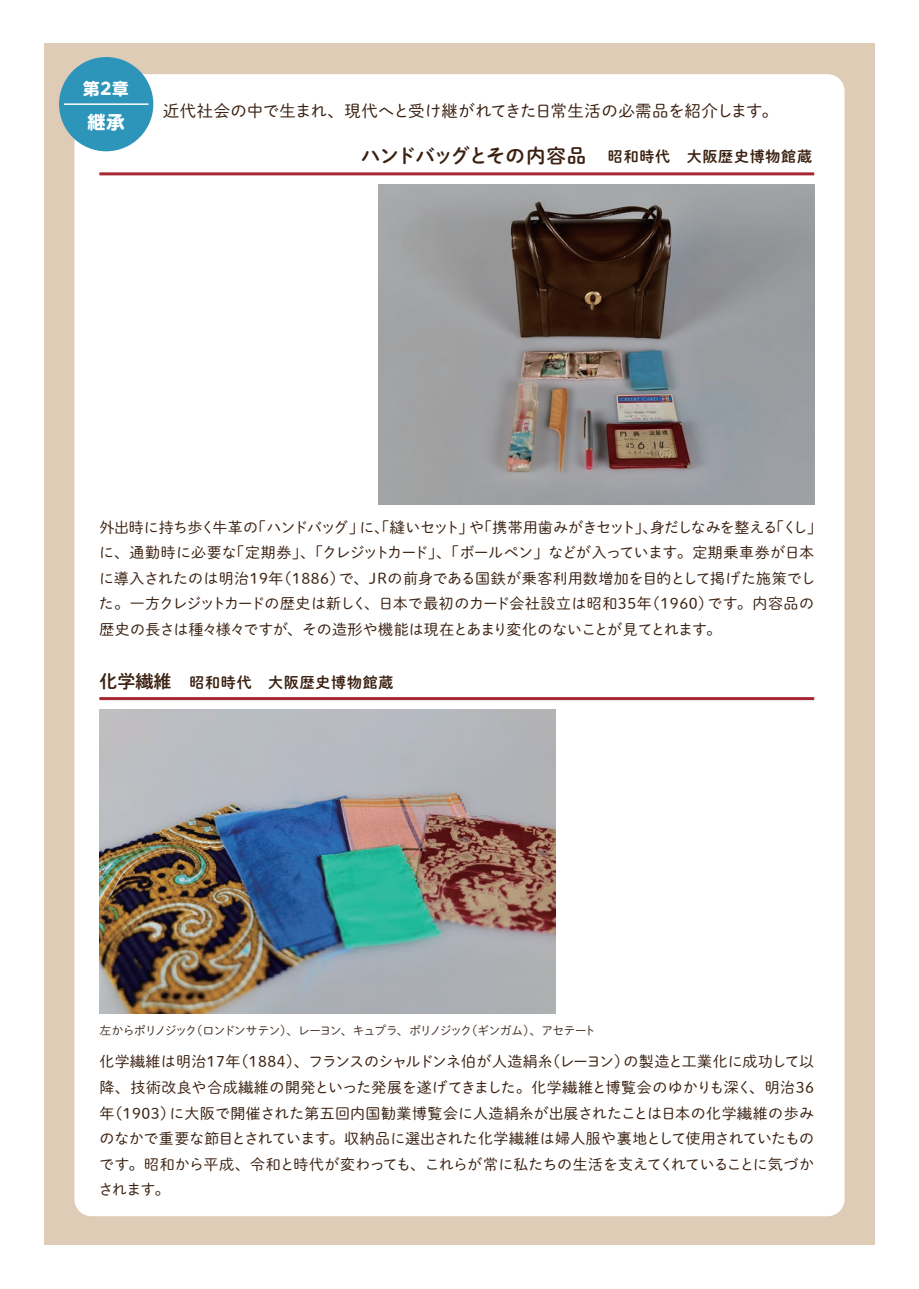
<style>
.page{position:relative;width:919px;height:1289px;background:#fff}
.page>*{position:absolute;margin:0;border:0;box-sizing:border-box;transform-origin:0 0}
.t1{font:700 18px "UD Shin M Go Pro";color:#fff}
.t2{font:16.5px "P Shuei M Go Std L";color:#3b2111}
.t3{font:700 16.5px "UD Shin M Go Pro";color:#fff}
.t4{font:15px/25.5px "P Shuei M Go Std L";letter-spacing:-.015em;color:#3b2111}
.t5{font:15px "P Shuei M Go Std B";letter-spacing:.05em;color:#3b2111}
.t6{font:12px "P Shuei M Go Std L";letter-spacing:-.105em;color:#46352a}
.s1{font-size:19.5px}
.s2{font-size:18px}
</style>
<div class="page">
<div style="left:44px;top:44px;width:830px;height:1201px;background:#deccb7"></div>
<div style="left:74px;top:74px;width:770px;height:1142px;background:#fff;border-radius:17px"></div>
<div style="left:59px;top:57px;width:94px;height:94px;background:#2d95ba;border-radius:50%"></div>
<hr style="left:64px;top:103px;width:84px;height:2px;background:#fff">
<hr style="left:99px;top:697px;width:715px;height:3px;background:#a72834">
<img style="left:99px;top:709px;width:456px;height:304px">
<hr style="left:99px;top:172px;width:715px;height:3px;background:#a72834">
<img style="left:378px;top:185px;width:436px;height:319px">
<p class="t3" style="left:83px;top:75px;width:47px">第2章</p>
<p class="t1" style="left:87px;top:107px;width:38px">継承</p>
<p class="t2" style="left:163px;top:99px;width:616px">近代社会の中で生まれ、現代へと受け継がれてきた日常生活の必需品を紹介します。</p>
<p class="t5" style="left:361px;top:146px;width:453px"><span class="s1">ハンドバッグとその内容品</span> 昭和時代　大阪歴史博物館蔵</p>
<p class="t4" style="left:99px;top:514px;width:724px">外出時に持ち歩く牛革の「ハンドバッグ」に、「縫いセット」や「携帯用歯みがきセット」、身だしなみを整える「くし」に、通勤時に必要な「定期券」、「クレジットカード」、「ボールペン」などが入っています。定期乗車券が日本に導入されたのは明治19年（1886）で、JRの前身である国鉄が乗客利用数増加を目的として掲げた施策でした。一方クレジットカードの歴史は新しく、日本で最初のカード会社設立は昭和35年（1960）です。内容品の歴史の長さは種々様々ですが、その造形や機能は現在とあまり変化のないことが見てとれます。</p>
<p class="t5" style="left:99px;top:671px;width:296px"><span class="s2">化学繊維</span> 昭和時代　大阪歴史博物館蔵</p>
<p class="t6" style="left:99px;top:1021px;width:498px">左からポリノジック（ロンドンサテン）、レーヨン、キュプラ、ポリノジック（ギンガム）、アセテート</p>
<p class="t4" style="left:98px;top:1048px;width:717px;text-align:justify">化学繊維は明治17年（1884）、フランスのシャルドンネ伯が人造絹糸（レーヨン）の製造と工業化に成功して以降、技術改良や合成繊維の開発といった発展を遂げてきました。化学繊維と博覧会のゆかりも深く、明治36年（1903）に大阪で開催された第五回内国勧業博覧会に人造絹糸が出展されたことは日本の化学繊維の歩みのなかで重要な節目とされています。収納品に選出された化学繊維は婦人服や裏地として使用されていたものです。昭和から平成、令和と時代が変わっても、これらが常に私たちの生活を支えてくれていることに気づかされます。</p>
</div>
